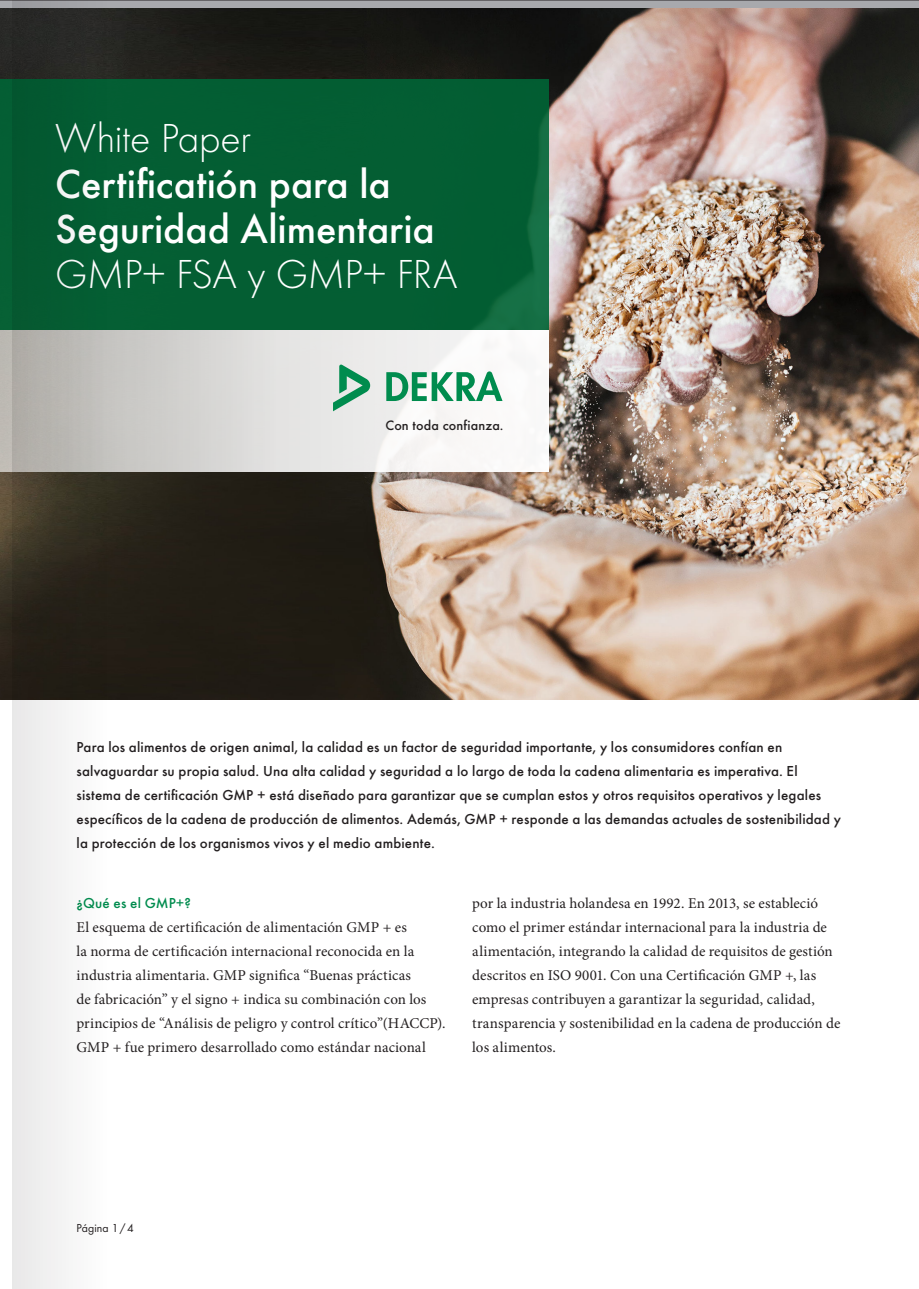
<style>
.page{position:relative;width:919px;height:1289px;background:#fff}
.page>*{position:absolute;margin:0;border:0;box-sizing:border-box;transform-origin:0 0}
.logokasten_h1{font:500 42px "Futura";color:#fff}
.logokasten_h1-2{font:300 42px "Futura";letter-spacing:-.01em;color:#fff}
.fließtext{font:15px/24px "Minion Pro";letter-spacing:.005em;color:#231f20}
.einführungstext{font:500 15px/24px "Futura";letter-spacing:.01em;color:#231f20}
.zwischenüberschrift{font:500 15px "Futura";letter-spacing:.01em;color:#008c4e}
.t1{font:500 14.1px "Futura T";letter-spacing:.01em;color:#231f20}
.t2{font:12px "Futura Boo";letter-spacing:.01em;color:#231f20}
</style>
<div class="page">
<img style="left:0;top:8px;width:918px;height:691px">
<div style="left:0;top:79px;width:549px;height:251px;background:#045e33"></div>
<svg style="left:0;top:330px;width:549px;height:142px"></svg>
<svg style="left:386px;top:371px;width:116px;height:30px"></svg>
<svg style="left:333px;top:364px;width:37px;height:47px;background:#8ec4ab"></svg>
<svg style="left:13px;top:0;width:96px;height:1288px"></svg>
<p class="logokasten_h1-2" style="left:55px;top:115px;width:198px">White Paper</p>
<p class="logokasten_h1" style="left:55px;top:159px;width:337px">Certificatión para la</p>
<p class="logokasten_h1" style="left:55px;top:204px;width:381px">Seguridad Alimentaria</p>
<p class="logokasten_h1-2" style="left:55px;top:250px;width:404px">GMP+ FSA y GMP+ FRA</p>
<p class="t1" style="left:385px;top:417px;width:120px">Con toda confianza.</p>
<p class="einführungstext" style="left:77px;top:734px;width:765px">Para los alimentos de origen animal, la calidad es un factor de seguridad importante, y los consumidores confían en salvaguardar su propia salud. Una alta calidad y seguridad a lo largo de toda la cadena alimentaria es imperativa. El sistema de certificación GMP + está diseñado para garantizar que se cumplan estos y otros requisitos operativos y legales específicos de la cadena de producción de alimentos. Además, GMP + responde a las demandas actuales de sostenibilidad y la protección de los organismos vivos y el medio ambiente.</p>
<p class="zwischenüberschrift" style="left:77px;top:893px;width:116px">¿Qué es el GMP+?</p>
<p class="fließtext" style="left:77px;top:915px;width:370px">El esquema de certificación de alimentación GMP + es<br>la norma de certificación internacional reconocida en la industria alimentaria. GMP significa “Buenas prácticas<br>de fabricación” y el signo + indica su combinación con los principios de “Análisis de peligro y control crítico”(HACCP).<br>GMP + fue primero desarrollado como estándar nacional</p>
<p class="fließtext" style="left:472px;top:891px;width:369px">por la industria holandesa en 1992. En 2013, se estableció como el primer estándar internacional para la industria de alimentación, integrando la calidad de requisitos de gestión descritos en ISO 9001. Con una Certificación GMP +, las empresas contribuyen a garantizar la seguridad, calidad, transparencia y sostenibilidad en la cadena de producción de los alimentos.</p>
<p class="t2" style="left:77px;top:1220px;width:59px">Página 1 / 4</p>
</div>
